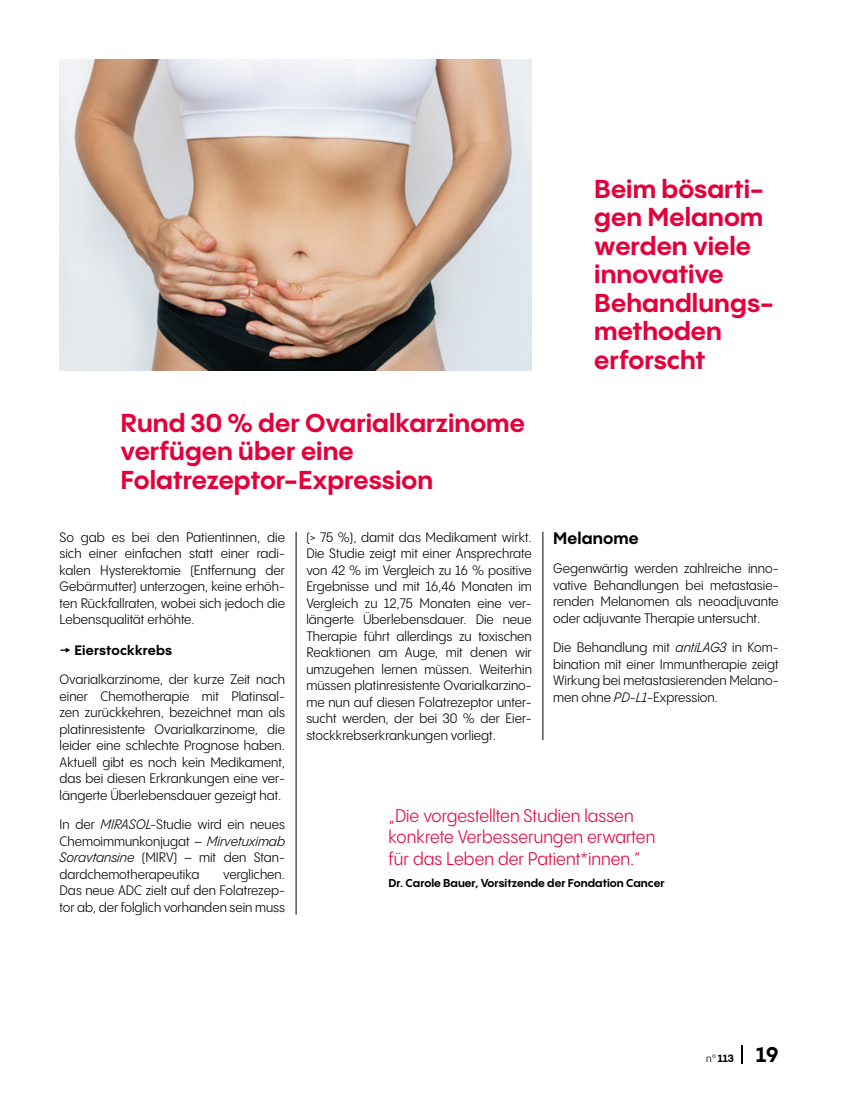
<style>
.page{position:relative;width:851px;height:1106px;background:#fff}
.page>*{position:absolute;margin:0;border:0;box-sizing:border-box;transform-origin:0 0}
.t1{font:700 25.5px/28.5px "PP Pangram Sans";color:#e4003b}
.t2{font:18px/21.6px "PP Pangram Sans Compact";color:#e4003b}
.t3{font:700 16.5px "PP Pangram Sans";letter-spacing:.01em;color:#000}
.t4{font:13.5px/16.5px "PP Pangram Sans Compact";color:#000;text-align:justify}
.t5{font:700 13.5px "PP Pangram Sans";letter-spacing:.01em;color:#000}
.t6{font:700 11.25px "PP Pangram Sans";color:#000}
.t7{font:700 10.5px "PP Pangram Sans";color:#000}
.s1{font-style:italic}
.s2{font-family:"PP Pangram Sans Compact";font-weight:400}
.s3{font-size:21px}
</style>
<div class="page">
<svg style="left:741px;top:1045px;width:1px;height:18px"></svg>
<hr style="left:296px;top:531px;width:1px;height:383px;background:#000">
<hr style="left:542px;top:531px;width:1px;height:209px;background:#000">
<img style="left:60px;top:60px;width:471px;height:310px">
<h1 class="t1" style="left:120px;top:408px;width:406px">Rund 30 % der Ovarialkarzinome verfügen über eine<br>Folatrezeptor-Expression</h1>
<h1 class="t1" style="left:594px;top:174px;width:181px">Beim bösarti&shy;gen Melanom werden viele innovative<br>Behandlungs&shy;methoden erforscht</h1>
<p class="t4" style="left:60px;top:529px;width:227px">So gab es bei den Patientinnen, die sich einer einfachen statt einer radi&shy;kalen Hysterektomie (Entfernung der Gebärmutter) unterzogen, keine erhöh&shy;ten Rückfallraten, wobei sich jedoch die Lebensqualität erhöhte.</p>
<p class="t5" style="left:74px;top:641px;width:99px">Eierstockkrebs</p>
<p class="t4" style="left:60px;top:671px;width:227px">Ovarialkarzinome, der kurze Zeit nach einer Chemotherapie mit Platinsal&shy;zen zurückkehren, bezeichnet man als platinresistente Ovarialkarzinome, die leider eine schlechte Prognose haben.<br>Aktuell gibt es noch kein Medikament, das bei diesen Erkrankungen eine ver&shy;längerte Überlebensdauer gezeigt hat.</p>
<p class="t4" style="left:60px;top:816px;width:227px">In der <span class="s1">MIRASOL-</span>Studie wird ein neues Chemoimmunkonjugat – <span class="s1">Mirvetuximab Soravtansine</span> (MIRV) – mit den Stan&shy;dardchemotherapeutika</p>
<p class="t4" style="left:60px;top:865px;width:227px;text-indent:164px">verglichen.<br>Das neue ADC zielt auf den Folatrezep&shy;tor ab, der folglich vorhanden sein muss</p>
<p class="t4" style="left:306px;top:528px;width:227px">(&gt; 75 %), damit das Medikament wirkt.<br>Die Studie zeigt mit einer Ansprechrate von 42 % im Vergleich zu 16 % positive Ergebnisse und mit 16,46 Monaten im Vergleich zu 12,75 Monaten eine ver&shy;längerte Überlebensdauer. Die neue Therapie führt allerdings zu toxischen Reaktionen am Auge, mit denen wir umzugehen lernen müssen. Weiterhin müssen platinresistente Ovarialkarzino&shy;me nun auf diesen Folatrezeptor unter&shy;sucht werden, der bei 30 % der Eier&shy;stockkrebserkrankungen vorliegt.</p>
<p class="t3" style="left:553px;top:527px;width:87px">Melanome</p>
<p class="t4" style="left:553px;top:560px;width:227px">Gegenwärtig werden zahlreiche inno&shy;vative Behandlungen bei metastasie&shy;renden Melanomen als neoadjuvante oder adjuvante Therapie untersucht.</p>
<p class="t4" style="left:553px;top:639px;width:227px">Die Behandlung mit <span class="s1">antiLAG3</span> in Kom&shy;bination mit einer Immuntherapie zeigt Wirkung bei metastasierenden Melano&shy;men ohne <span class="s1">PD-L1</span>-Expression.</p>
<h2 class="t2" style="left:388px;top:804px;width:268px">„Die vorgestellten Studien lassen konkrete Verbesserungen erwarten für das Leben der Patient*innen.“</h2>
<p class="t6" style="left:388px;top:875px;width:277px">Dr. Carole Bauer, Vorsitzende der Fondation Cancer</p>
<p class="t7" style="left:706px;top:1051px;width:74px"><span class="s2">n°</span> 113 <span class="s3">19</span></p>
</div>
